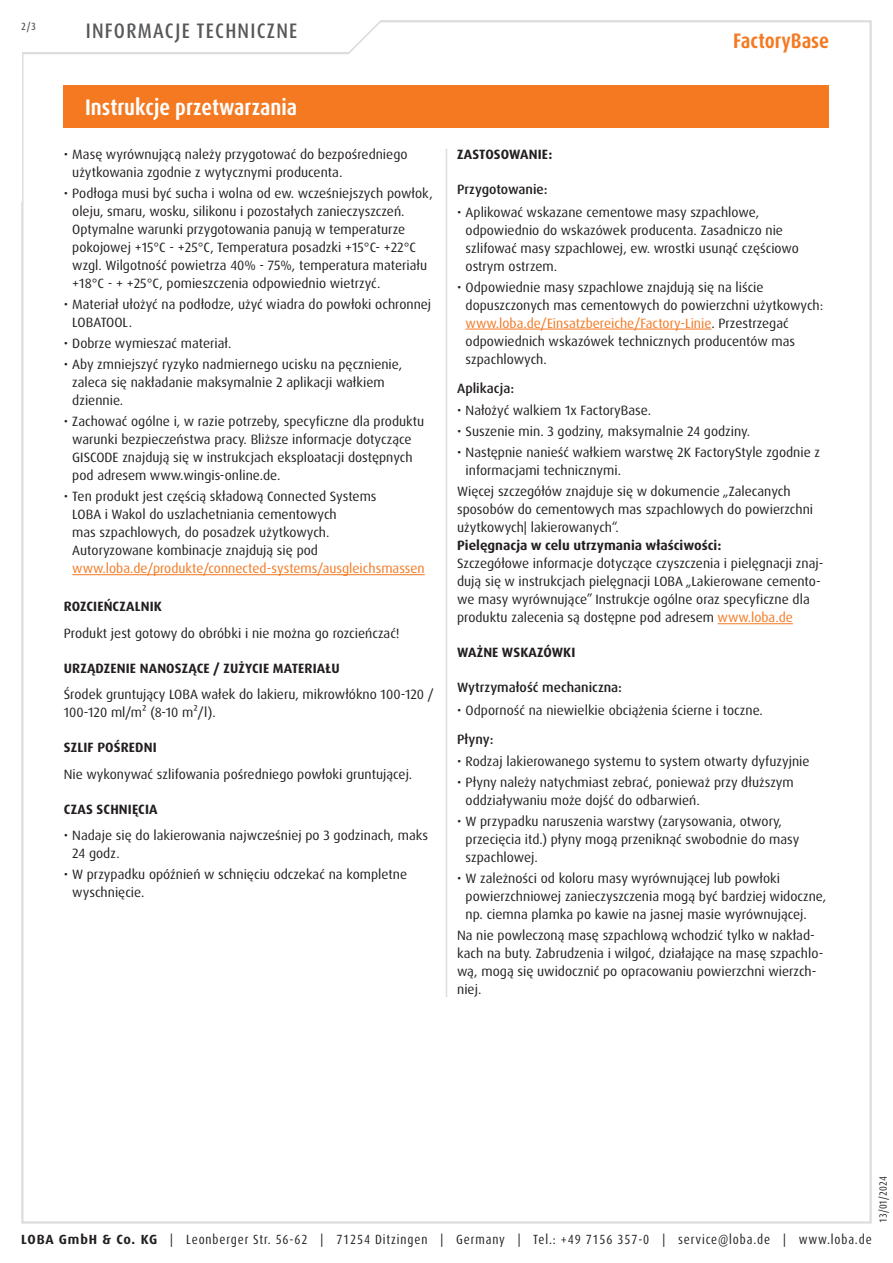
<style>
.page{position:relative;width:893px;height:1263px;background:#fff}
.page>*{position:absolute;margin:0;border:0;box-sizing:border-box;transform-origin:0 0}
.Abschnitt{font:700 condensed 22.5px "Dax Pro";color:#fff}
.t1{font:500 condensed 21px "Dax Pro";letter-spacing:.06em;color:#57585a}
.t2{font:700 condensed 21px "Dax Pro";color:#f47921}
.Text{font:13.5px/18px "Dax Pro";color:#231f20}
.Text-2{font:700 13.5px "Dax Pro";letter-spacing:.01em;color:#231f20}
.t3{font:500 13.5px "Dax Pro";color:#231f20}
.t4{font:condensed 13.35px "Dax Pro";letter-spacing:.065em;color:#231f20}
.t5{font:condensed 10.5px "Dax Pro";color:#231f20}
.t6{font:500 condensed 10.5px "Dax Pro";color:#57585a}
.s1{color:#f47921}
.s2{font-weight:700;font-stretch:normal}
</style>
<div class="page">
<svg style="left:22px;top:20px;width:410px;height:35px"></svg>
<div style="left:64px;top:85px;width:765px;height:43px;background:#f47921"></div>
<hr style="left:72px;top:574px;width:353px;height:1px;background:#f47921">
<hr style="left:466px;top:329px;width:245px;height:1px;background:#f47921">
<hr style="left:718px;top:623px;width:75px;height:1px;background:#f47921">
<hr style="left:446px;top:149px;width:1px;height:848px;background:#dcdddf">
<p class="t6" style="left:21px;top:19px;width:16px">2/3</p>
<h2 class="t1" style="left:86px;top:17px;width:213px">INFORMACJE TECHNICZNE</h2>
<p class="Abschnitt" style="left:85px;top:93px;width:214px">Instrukcje przetwarzania</p>
<p class="Text" style="left:72px;top:146px;width:337px;text-indent:-9px">• Masę wyrównującą należy przygotować do bezpośredniego użytkowania zgodnie z wytycznymi producenta.</p>
<p class="Text" style="left:72px;top:185px;width:362px;text-indent:-9px">• Podłoga musi być sucha i wolna od ew. wcześniejszych powłok, oleju, smaru, wosku, silikonu i pozostałych zanieczyszczeń.<br>Optymalne warunki przygotowania panują w temperaturze pokojowej +15°C - +25°C, Temperatura posadzki +15°C- +22°C wzgl. Wilgotność powietrza 40% - 75%, temperatura materiału +18°C - + +25°C, pomieszczenia odpowiednio wietrzyć.</p>
<p class="Text" style="left:72px;top:296px;width:360px;text-indent:-9px">• Materiał ułożyć na podłodze, użyć wiadra do powłoki ochronnej<br>LOBATOOL.</p>
<p class="Text" style="left:64px;top:335px;width:169px">• Dobrze wymieszać materiał.</p>
<p class="Text" style="left:72px;top:356px;width:332px;text-indent:-9px">• Aby zmniejszyć ryzyko nadmiernego ucisku na pęcznienie, zaleca się nakładanie maksymalnie 2 aplikacji wałkiem dziennie.</p>
<p class="Text" style="left:72px;top:413px;width:353px;text-indent:-9px">• Zachować ogólne i, w razie potrzeby, specyficzne dla produktu warunki bezpieczeństwa pracy. Bliższe informacje dotyczące GISCODE znajdują się w instrukcjach eksploatacji dostępnych pod adresem www.wingis-online.de.</p>
<p class="Text" style="left:72px;top:488px;width:354px;text-indent:-9px">• Ten produkt jest częścią składową Connected Systems<br>LOBA i Wakol do uszlachetniania cementowych<br>mas szpachlowych, do posadzek użytkowych.<br>Autoryzowane kombinacje znajdują się pod <span class="s1">www.loba.de/produkte/connected-systems/ausgleichsmassen</span></p>
<p class="Text-2" style="left:64px;top:598px;width:100px">ROZCIEŃCZALNIK</p>
<p class="Text" style="left:64px;top:624px;width:337px">Produkt jest gotowy do obróbki i nie można go rozcieńczać!</p>
<p class="Text-2" style="left:64px;top:659px;width:277px">URZĄDZENIE NANOSZĄCE / ZUŻYCIE MATERIAŁU</p>
<p class="Text" style="left:64px;top:686px;width:372px">Środek gruntujący LOBA wałek do lakieru, mikrowłókno 100-120 /<br>100-120 ml/m² (8-10 m²/l).</p>
<p class="Text-2" style="left:64px;top:739px;width:94px">SZLIF POŚREDNI</p>
<p class="Text" style="left:64px;top:765px;width:350px">Nie wykonywać szlifowania pośredniego powłoki gruntującej.</p>
<p class="Text-2" style="left:64px;top:800px;width:95px">CZAS SCHNIĘCIA</p>
<p class="Text" style="left:72px;top:827px;width:357px;text-indent:-9px">• Nadaje się do lakierowania najwcześniej po 3 godzinach, maks<br>24 godz.</p>
<p class="Text" style="left:72px;top:866px;width:336px;text-indent:-9px">• W przypadku opóźnień w schnięciu odczekać na kompletne wyschnięcie.</p>
<h2 class="t2" style="left:733px;top:28px;width:97px">FactoryBase</h2>
<p class="Text-2" style="left:457px;top:146px;width:97px">ZASTOSOWANIE:</p>
<p class="t3" style="left:457px;top:181px;width:92px">Przygotowanie:</p>
<p class="Text" style="left:466px;top:203px;width:335px;text-indent:-9px">• Aplikować wskazane cementowe masy szpachlowe, odpowiednio do wskazówek producenta. Zasadniczo nie szlifować masy szpachlowej, ew. wrostki usunąć częściowo ostrym ostrzem.</p>
<p class="Text" style="left:466px;top:278px;width:359px;text-indent:-9px">• Odpowiednie masy szpachlowe znajdują się na liście dopuszczonych mas cementowych do powierzchni użytkowych: <span class="s1">www.loba.de/Einsatzbereiche/Factory-Linie</span>. Przestrzegać odpowiednich wskazówek technicznych producentów mas szpachlowych.</p>
<p class="t3" style="left:457px;top:380px;width:58px">Aplikacja:</p>
<p class="Text" style="left:457px;top:402px;width:196px">• Nałożyć walkiem 1x FactoryBase.</p>
<p class="Text" style="left:457px;top:423px;width:294px">• Suszenie min. 3 godziny, maksymalnie 24 godziny.</p>
<p class="Text" style="left:466px;top:444px;width:356px;text-indent:-9px">• Następnie nanieść wałkiem warstwę 2K FactoryStyle zgodnie z informacjami technicznymi.</p>
<p class="Text" style="left:457px;top:483px;width:358px">Więcej szczegółów znajduje się w dokumencie „Zalecanych sposobów do cementowych mas szpachlowych do powierzchni użytkowych| lakierowanych“.</p>
<p class="Text-2" style="left:457px;top:537px;width:266px">Pielęgnacja w celu utrzymania właściwości:</p>
<p class="Text" style="left:457px;top:555px;width:368px">Szczegółowe informacje dotyczące czyszczenia i pielęgnacji znaj&shy;dują się w instrukcjach pielęgnacji LOBA „Lakierowane cemento&shy;we masy wyrównujące” Instrukcje ogólne oraz specyficzne dla produktu zalecenia są dostępne pod adresem <span class="s1">www.loba.de</span></p>
<p class="Text-2" style="left:457px;top:644px;width:120px">WAŻNE WSKAZÓWKI</p>
<p class="t3" style="left:457px;top:679px;width:166px">Wytrzymałość mechaniczna:</p>
<p class="Text" style="left:457px;top:701px;width:307px">• Odporność na niewielkie obciążenia ścierne i toczne.</p>
<p class="t3" style="left:457px;top:731px;width:38px">Płyny:</p>
<p class="Text" style="left:457px;top:753px;width:354px">• Rodzaj lakierowanego systemu to system otwarty dyfuzyjnie</p>
<p class="Text" style="left:466px;top:774px;width:330px;text-indent:-9px">• Płyny należy natychmiast zebrać, ponieważ przy dłuższym oddziaływaniu może dojść do odbarwień.</p>
<p class="Text" style="left:466px;top:813px;width:335px;text-indent:-9px">• W przypadku naruszenia warstwy (zarysowania, otwory, przecięcia itd.) płyny mogą przeniknąć swobodnie do masy szpachlowej.</p>
<p class="Text" style="left:466px;top:870px;width:362px;text-indent:-9px">• W zależności od koloru masy wyrównującej lub powłoki powierzchniowej zanieczyszczenia mogą być bardziej widoczne, np. ciemna plamka po kawie na jasnej masie wyrównującej.</p>
<p class="Text" style="left:457px;top:927px;width:368px">Na nie powleczoną masę szpachlową wchodzić tylko w nakład&shy;kach na buty. Zabrudzenia i wilgoć, działające na masę szpachlo&shy;wą, mogą się uwidocznić po opracowaniu powierzchni wierzch&shy;niej.</p>
<p class="t5" style="left:876px;top:1222px;width:48px;rotate:-90deg">13/01/2024</p>
<p class="t4" style="left:21px;top:1230px;width:852px"><span class="s2">LOBA GmbH &amp; Co. KG</span> | Leonberger Str. 56-62 | 71254 Ditzingen | Germany | Tel.: +49 7156 357-0 | service@loba.de | www.loba.de</p>
</div>
